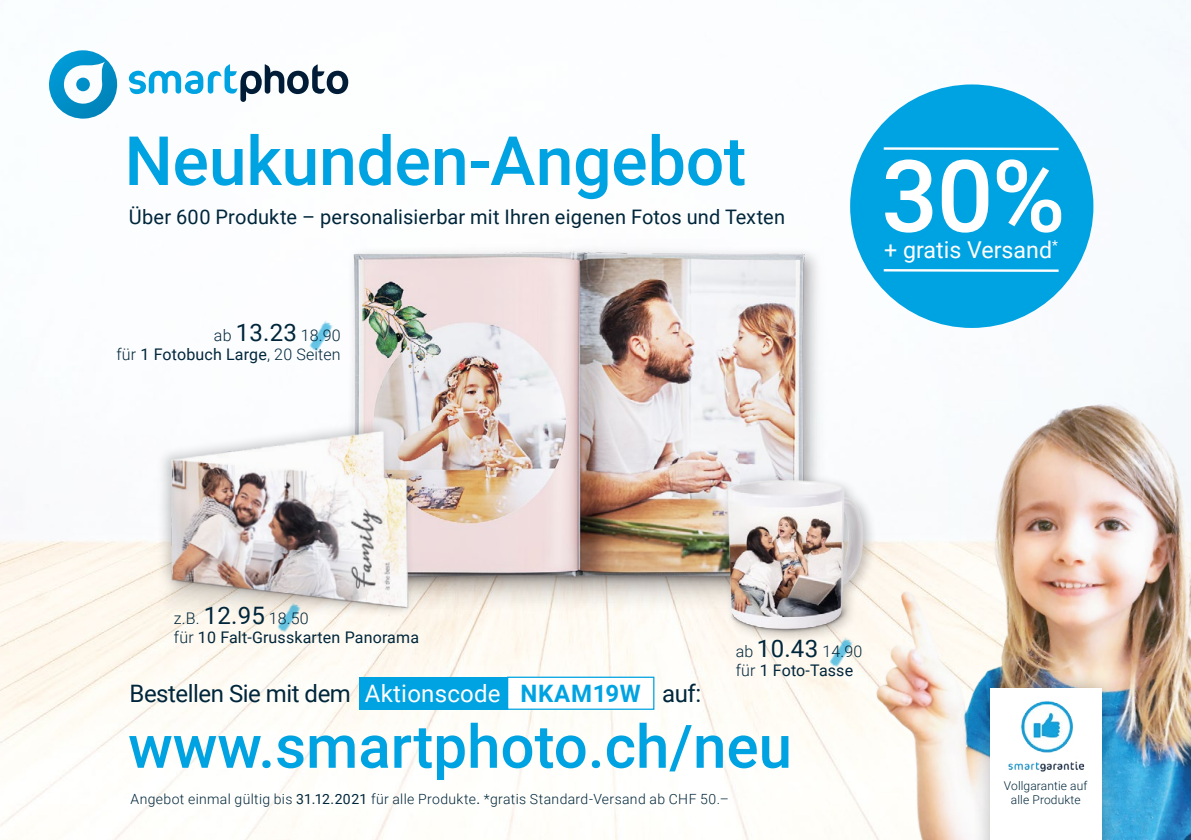
<style>
.page{position:relative;width:1191px;height:840px;background:#fff}
.page>*{position:absolute;margin:0;border:0;box-sizing:border-box;transform-origin:0 0}
.t1{font:500 100px "Roboto";color:#fff}
.t2{font:500 68px "Roboto";letter-spacing:-.005em;color:#00a3e2}
.t3{font:500 60px "Roboto";color:#00a3e2}
.t4{font:24px "Roboto";letter-spacing:-.02em;color:#00263b}
.t5{font:23.2px "Roboto";color:#fff}
.t6{font:20px "Roboto";letter-spacing:.01em;color:#00263b}
.t7{font:16px/19.2px "Roboto";letter-spacing:.01em;color:#00263b}
.t8{font:300 16px/19.2px "Roboto";color:#00263b;text-align:right}
.t9{font:300 14px "Roboto";letter-spacing:.025em;color:#00263b}
.t10{font:300 12px "Roboto";letter-spacing:.01em;color:#00263b}
.s1{font-weight:400;font-size:24px}
.s2{font-weight:400}
.s3{font-weight:300}
.s4{font-size:24px}
.s5{color:#fff}
.s6{font-weight:700;color:#00a3e2}
</style>
<div class="page">
<img style="left:0;top:0;width:1191px;height:839px">
<div style="left:850px;top:84px;width:243px;height:244px;background:#00a3e2;border-radius:50%"></div>
<hr style="left:883px;top:147px;width:175px;height:3px;background:#fff">
<hr style="left:883px;top:269px;width:175px;height:3px;background:#fff">
<img style="left:794px;top:390px;width:397px;height:449px">
<svg style="left:129px;top:64px;width:219px;height:38px"></svg>
<svg style="left:48px;top:50px;width:70px;height:69px"></svg>
<div style="left:358px;top:676px;width:149px;height:33px;background:#00a3e2"></div>
<div style="left:507px;top:677px;width:147px;height:31px;background:#fff"></div>
<div style="left:507px;top:676px;width:147px;height:33px;border:1px solid #00a3e2"></div>
<div style="left:971px;top:669px;width:149px;height:170px;background:#000;opacity:.28"></div>
<div style="left:990px;top:688px;width:111px;height:151px;background:#fff"></div>
<img style="left:1005px;top:686px;width:94px;height:86px">
<img style="left:277px;top:621px;width:25px;height:11px">
<img style="left:300px;top:218px;width:561px;height:398px">
<img style="left:571px;top:402px;width:434px;height:289px">
<img style="left:137px;top:420px;width:304px;height:201px">
<h2 class="t2" style="left:124px;top:113px;width:623px">Neukunden-Angebot</h2>
<h3 class="t6" style="left:129px;top:203px;width:658px">Über 600 Produkte – personalisierbar mit Ihren eigenen Fotos und Texten</h3>
<p class="t8" style="left:116px;top:325px;width:226px">ab <span class="s1">13.23</span> 18.90<br>für <span class="s2">1 Fotobuch Large</span>, 20 Seiten</p>
<h1 class="t1" style="left:881px;top:126px;width:185px">30%</h1>
<h3 class="t5" style="left:884px;top:233px;width:175px">+ gratis Versand<sup>*</sup></h3>
<p class="t7" style="left:174px;top:608px;width:247px"><span class="s3">z.B.</span> <span class="s4">12.95</span> <span class="s3">18.50<br>für</span> 10 Falt-Grusskarten Panorama</p>
<h3 class="t4" style="left:130px;top:676px;width:573px">Bestellen Sie mit dem <span class="s5">Aktionscode</span> <span class="s6">NKAM19W</span> auf:</h3>
<p class="t7" style="left:735px;top:640px;width:128px"><span class="s3">ab</span> <span class="s4">10.43</span> <span class="s3">14.90 für</span> 1 Foto-Tasse</p>
<h3 class="t3" style="left:128px;top:704px;width:665px">www.smartphoto.ch/neu</h3>
<p class="t10" style="left:1004px;top:776px;width:85px">Vollgarantie auf</p>
<p class="t9" style="left:130px;top:788px;width:600px">Angebot einmal gültig bis <span class="s2">31.12.2021</span> für alle Produkte<span class="s2">.</span> *gratis Standard-Versand ab CHF 50.–</p>
<p class="t10" style="left:1011px;top:791px;width:71px">alle Produkte</p>
</div>
